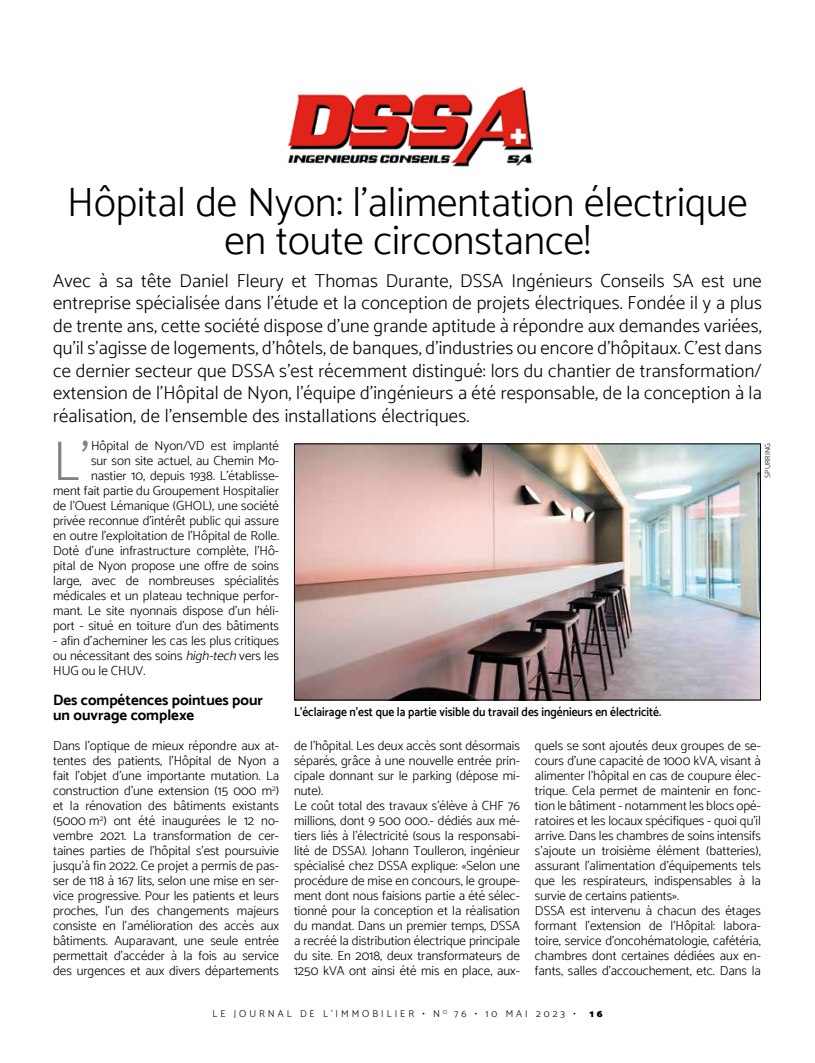
<style>
.page{position:relative;width:815px;height:1063px;background:#fff}
.page>*{position:absolute;margin:0;border:0;box-sizing:border-box;transform-origin:0 0}
.t1{font:300 56.38px "Catamaran";color:#838382;scale:.93 1}
.t2{font:300 41.25px/37.5px "Catamaran";color:#000;text-align:center}
.t3{font:300 18.75px/22.5px "Catamaran";letter-spacing:.01em;color:#000;text-align:justify}
.t4{font:700 15px/15px "Catamaran";color:#000}
.t5{font:300 13.12px/15px "Catamaran";color:#000;text-align:justify}
.t6{font:600 12.5px "Catamaran";color:#000;scale:.92 1}
.t7{font:300 10px "Catamaran";letter-spacing:.3em;color:#000}
.t8{font:900 10px "Catamaran";color:#000}
.t9{font:300 7.5px "Catamaran";letter-spacing:.01em;color:#000}
.s1{font-style:italic}
</style>
<div class="page">
<img style="left:296px;top:446px;width:463px;height:252px">
<div style="left:294px;top:444px;width:467px;height:256px;border:1px solid #000"></div>
<img style="left:287px;top:86px;width:245px;height:81px">
<h2 class="t2" style="left:67px;top:183px;width:682px">Hôpital de Nyon: l’alimentation électrique en toute circonstance!</h2>
<p class="t3" style="left:53px;top:269px;width:710px">Avec à sa tête Daniel Fleury et Thomas Durante, DSSA Ingénieurs Conseils SA est une entreprise spécialisée dans l’étude et la conception de projets électriques. Fondée il y a plus de trente ans, cette société dispose d’une grande aptitude à répondre aux demandes variées, qu’il s’agisse de logements, d’hôtels, de banques, d’industries ou encore d’hôpitaux. C’est dans ce dernier secteur que DSSA s’est récemment distingué: lors du chantier de transformation/ extension de l’Hôpital de Nyon, l’équipe d’ingénieurs a été responsable, de la conception à la réalisation, de l’ensemble des installations électriques.</p>
<p class="t5" style="left:53px;top:438px;width:227px;text-align:right">Hôpital de Nyon/VD est implanté<br>sur son site actuel, au Chemin Mo&shy;nastier 10, depuis 1938. L’établisse-<br>ment fait partie du Groupement Hospitalier de l’Ouest Lémanique (GHOL), une société privée reconnue d’intérêt public qui assure en outre l’exploitation de l’Hôpital de Rolle.<br>Doté d’une infrastructure complète, l’Hô&shy;pital de Nyon propose une offre de soins large, avec de nombreuses spécialités médicales et un plateau technique perfor&shy;mant. Le site nyonnais dispose d’un héli&shy;port - situé en toiture d’un des bâtiments</p>
<p class="t5" style="left:53px;top:633px;width:227px">- afin d’acheminer les cas les plus critiques ou nécessitant des soins <span class="s1">high-tech</span>vers les HUG ou le CHUV.</p>
<p class="t4" style="left:53px;top:692px;width:211px">Des compétences pointues pour un ouvrage complexe</p>
<p class="t5" style="left:53px;top:738px;width:227px">Dans l’optique de mieux répondre aux at&shy;tentes des patients, l’Hôpital de Nyon a fait l’objet d’une importante mutation. La construction d’une extension (15 000 m<sup>2</sup>) et la rénovation des bâtiments existants (5000 m<sup>2</sup>) ont été inaugurées le 12 no&shy;vembre 2021. La transformation de cer&shy;taines parties de l’hôpital s’est poursuivie jusqu’à fin 2022. Ce projet a permis de pas&shy;ser de 118 à 167 lits, selon une mise en ser&shy;vice progressive. Pour les patients et leurs proches, l’un des changements majeurs consiste en l’amélioration des accès aux bâtiments. Auparavant, une seule entrée permettait d’accéder à la fois au service des urgences et aux divers départements</p>
<p class="t5" style="left:294px;top:738px;width:227px;text-align:left">de l’hôpital. Les deux accès sont désormais séparés, grâce à une nouvelle entrée prin&shy;cipale donnant sur le parking (dépose mi&shy;nute).<br>Le coût total des travaux s’élève à CHF 76 millions, dont 9 500 000.- dédiés aux mé&shy;tiers liés à l’électricité (sous la responsabi&shy;lité de DSSA). Johann Toulleron, ingénieur spécialisé chez DSSA explique: «Selon une procédure de mise en concours, le groupe&shy;ment dont nous faisions partie a été sélec&shy;tionné pour la conception et la réalisation du mandat. Dans un premier temps, DSSA a recréé la distribution électrique principale du site. En 2018, deux transformateurs de 1250 kVA ont ainsi été mis en place, aux-</p>
<p class="t5" style="left:535px;top:738px;width:227px;text-align:left">quels se sont ajoutés deux groupes de se&shy;cours d’une capacité de 1000 kVA, visant à alimenter l’hôpital en cas de coupure élec&shy;trique. Cela permet de maintenir en fonc&shy;tion le bâtiment - notamment les blocs opé&shy;ratoires et les locaux spécifiques - quoi qu’il arrive. Dans les chambres de soins intensifs s’ajoute un troisième élément (batteries), assurant l’alimentation d’équipements tels que les respirateurs, indispensables à la survie de certains patients».<br>DSSA est intervenu à chacun des étages formant l’extension de l’Hôpital: labora&shy;toire, service d’oncohématologie, cafétéria, chambres dont certaines dédiées aux en&shy;fants, salles d’accouchement, etc. Dans la</p>
<h1 class="t1" style="left:53px;top:428px;width:40px">L’</h1>
<p class="t9" style="left:763px;top:478px;width:36px;rotate:-90deg">SPURRING</p>
<p class="t6" style="left:294px;top:705px;width:401px">L’éclairage n’est que la partie visible du travail des ingénieurs en électricité.</p>
<p class="t7" style="left:212px;top:1008px;width:365px">LE JOURNAL DE L’IMMOBILIER • N <sup>O</sup> 76 • 10 MAI 2023 •</p>
<p class="t8" style="left:589px;top:1008px;width:15px">1 6</p>
</div>
